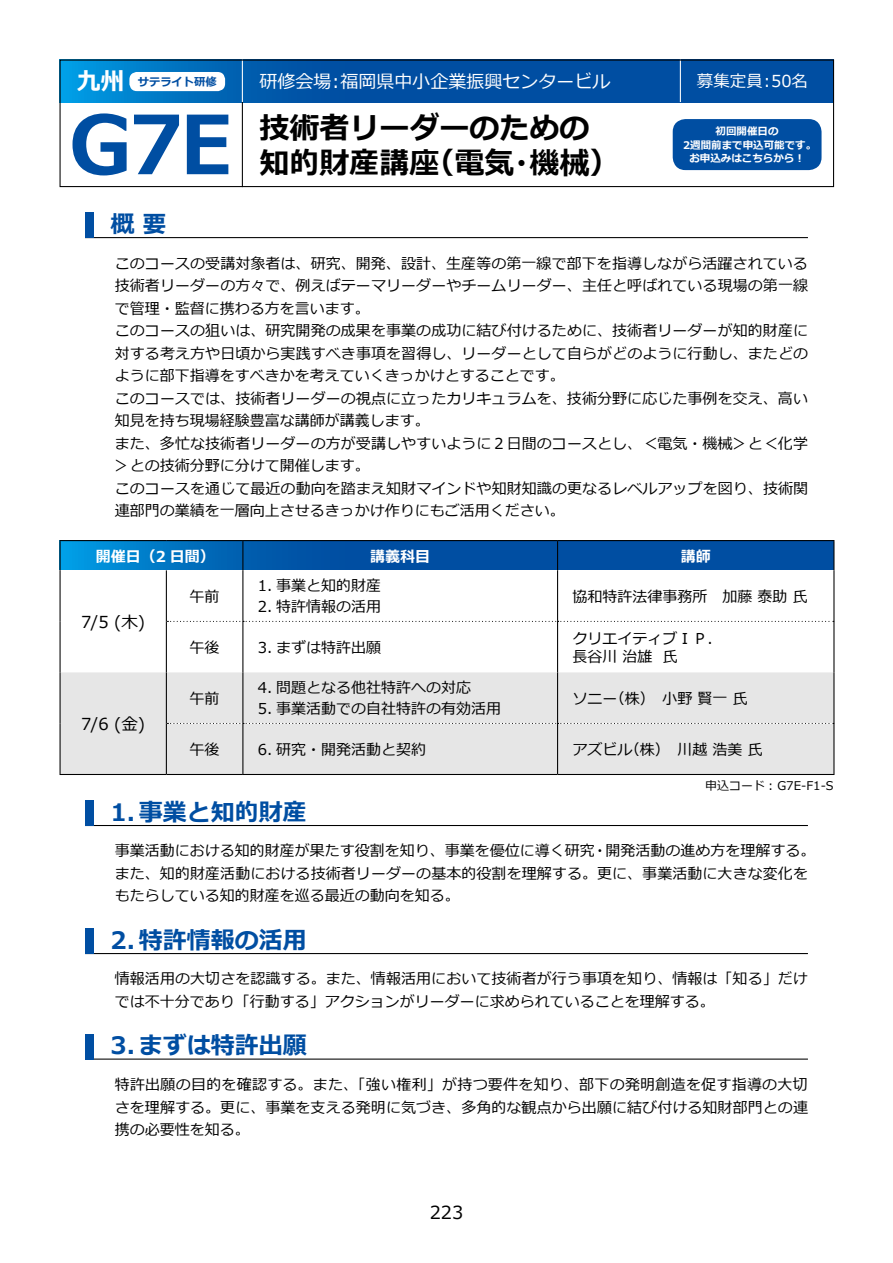
<style>
.page{position:relative;width:893px;height:1263px;background:#fff}
.page>*{position:absolute;margin:0;border:0;box-sizing:border-box;transform-origin:0 0}
.t1{font:700 81px "Meiryo";color:#004ea2}
.t2{font:700 30px/34.5px "Meiryo";color:#000}
.t3{font:700 24px "Meiryo";color:#004ea2}
.t4{font:18px "Meiryo";color:#fff}
.t5{font:18px "Meiryo";color:#000}
.t6{font:16.5px "Meiryo";color:#000}
.t7{font:16.5px "Meiryo";color:#fff}
.t8{font:15px/22.5px "Meiryo";letter-spacing:.005em;color:#000}
.t9{font:700 15px "Meiryo";color:#fff}
.t10{font:12px "Meiryo";color:#000}
.t11{font:700 11.25px "Meiryo";color:#004ea2}
.t12{font:700 10.5px/13.5px "Meiryo";color:#fff;text-align:center}
.s1{font-size:24px;color:#fff}
</style>
<div class="page">
<svg style="left:62px;top:62px;width:770px;height:40px;background:#0058aa"></svg>
<hr style="left:242px;top:60px;width:1px;height:42px;background:#fff">
<hr style="left:242px;top:102px;width:1px;height:85px;background:#000">
<hr style="left:680px;top:60px;width:1px;height:42px;background:#fff">
<div style="left:60px;top:60px;width:774px;height:127px;border:1px solid #000"></div>
<hr style="left:85px;top:237px;width:723px;height:1px;background:#000">
<div style="left:85px;top:213px;width:9px;height:25px;background:#004ea2"></div>
<div style="left:673px;top:119px;width:148px;height:51px;background:#004ea2;border-radius:13px"></div>
<div style="left:129px;top:72px;width:96px;height:19px;background:#fff;border-radius:7px"></div>
<svg style="left:61px;top:541px;width:772px;height:29px;background:#0059ab"></svg>
<div style="left:61px;top:672px;width:772px;height:102px;background:#e6e6e6"></div>
<hr style="left:60px;top:540px;width:106px;height:1px;background:#000">
<svg style="left:60px;top:541px;width:1px;height:29px"></svg>
<hr style="left:166px;top:540px;width:77px;height:1px;background:#000">
<hr style="left:243px;top:540px;width:315px;height:1px;background:#000">
<svg style="left:242px;top:541px;width:1px;height:29px"></svg>
<hr style="left:558px;top:540px;width:276px;height:1px;background:#000">
<svg style="left:557px;top:541px;width:1px;height:29px"></svg>
<svg style="left:833px;top:541px;width:1px;height:29px"></svg>
<hr style="left:60px;top:570px;width:1px;height:51px;background:#000">
<hr style="left:166px;top:570px;width:1px;height:51px;background:#000">
<hr style="left:242px;top:570px;width:1px;height:51px;background:#000">
<hr style="left:557px;top:570px;width:1px;height:51px;background:#000">
<hr style="left:833px;top:570px;width:1px;height:51px;background:#000">
<hr style="left:60px;top:621px;width:1px;height:51px;background:#000">
<hr style="left:166px;top:621px;width:1px;height:51px;background:#000">
<hr style="left:242px;top:622px;width:1px;height:50px;background:#000">
<hr style="left:557px;top:622px;width:1px;height:50px;background:#000">
<hr style="left:833px;top:621px;width:1px;height:51px;background:#000">
<hr style="left:60px;top:672px;width:1px;height:51px;background:#000">
<hr style="left:166px;top:672px;width:1px;height:51px;background:#000">
<hr style="left:242px;top:672px;width:1px;height:51px;background:#000">
<hr style="left:557px;top:672px;width:1px;height:51px;background:#000">
<hr style="left:833px;top:672px;width:1px;height:51px;background:#000">
<hr style="left:60px;top:723px;width:1px;height:51px;background:#000">
<hr style="left:166px;top:723px;width:1px;height:51px;background:#000">
<hr style="left:242px;top:724px;width:1px;height:50px;background:#000">
<hr style="left:557px;top:724px;width:1px;height:50px;background:#000">
<hr style="left:833px;top:723px;width:1px;height:51px;background:#000">
<hr style="left:60px;top:774px;width:106px;height:1px;background:#000">
<svg style="left:167px;top:621px;width:666px;height:1px"></svg>
<svg style="left:167px;top:723px;width:666px;height:1px"></svg>
<hr style="left:558px;top:774px;width:276px;height:1px;background:#000">
<hr style="left:166px;top:774px;width:77px;height:1px;background:#000">
<hr style="left:243px;top:774px;width:315px;height:1px;background:#000">
<hr style="left:85px;top:825px;width:723px;height:1px;background:#000">
<div style="left:85px;top:800px;width:9px;height:26px;background:#004ea2"></div>
<hr style="left:85px;top:953px;width:723px;height:1px;background:#000">
<div style="left:85px;top:928px;width:9px;height:26px;background:#004ea2"></div>
<hr style="left:85px;top:1058px;width:723px;height:2px;background:#000">
<div style="left:85px;top:1034px;width:9px;height:26px;background:#004ea2"></div>
<p class="t11" style="left:77px;top:76px;width:141px"><span class="s1">九州</span> サテライト研修</p>
<p class="t4" style="left:259px;top:71px;width:352px">研修会場：福岡県中小企業振興センタービル</p>
<p class="t7" style="left:697px;top:72px;width:113px">募集定員：50名</p>
<h1 class="t1" style="left:69px;top:99px;width:165px">G7E</h1>
<h2 class="t2" style="left:259px;top:112px;width:646px">技術者リーダーのための<br>知的財産講座（電気・機械）　　　　　　　　　　</h2>
<p class="t12" style="left:683px;top:125px;width:135px">初回開催日の<br>2週間前まで申込可能です。お申込みはこちらから！</p>
<h3 class="t3" style="left:111px;top:210px;width:57px">概 要</h3>
<p class="t8" style="left:115px;top:252px;width:695px">このコースの受講対象者は、研究、開発、設計、生産等の第一線で部下を指導しながら活躍されている技術者リーダーの方々で、例えばテーマリーダーやチームリーダー、主任と呼ばれている現場の第一線で管理・監督に携わる方を言います。<br>このコースの狙いは、研究開発の成果を事業の成功に結び付けるために、技術者リーダーが知的財産に対する考え方や日頃から実践すべき事項を習得し、リーダーとして自らがどのように行動し、またどのように部下指導をすべきかを考えていくきっかけとすることです。<br>このコースでは、技術者リーダーの視点に立ったカリキュラムを、技術分野に応じた事例を交え、高い知見を持ち現場経験豊富な講師が講義します。<br>また、多忙な技術者リーダーの方が受講しやすいように２日間のコースとし、＜電気・機械＞と＜化学＞との技術分野に分けて開催します。<br>このコースを通じて最近の動向を踏まえ知財マインドや知財知識の更なるレベルアップを図り、技術関連部門の業績を一層向上させるきっかけ作りにもご活用ください。</p>
<p class="t9" style="left:96px;top:548px;width:120px">開催日（2 日間）</p>
<p class="t9" style="left:370px;top:548px;width:61px">講義科目</p>
<p class="t9" style="left:681px;top:548px;width:31px">講師</p>
<p class="t6" style="left:81px;top:612px;width:66px">7/5 (木)</p>
<p class="t6" style="left:81px;top:714px;width:66px">7/6 (金)</p>
<p class="t8" style="left:190px;top:585px;width:31px">午前</p>
<p class="t8" style="left:258px;top:575px;width:125px">1. 事業と知的財産</p>
<p class="t8" style="left:258px;top:596px;width:125px">2. 特許情報の活用</p>
<p class="t8" style="left:572px;top:585px;width:237px">協和特許法律事務所　加藤 泰助 氏</p>
<p class="t8" style="left:190px;top:636px;width:31px">午後</p>
<p class="t8" style="left:258px;top:636px;width:125px">3. まずは特許出願</p>
<p class="t8" style="left:572px;top:630px;width:159px;line-height:18px">クリエイティブＩＰ．　長谷川 治雄 氏</p>
<p class="t8" style="left:190px;top:687px;width:31px">午前</p>
<p class="t8" style="left:258px;top:677px;width:215px">4. 問題となる他社特許への対応</p>
<p class="t8" style="left:258px;top:698px;width:245px">5. 事業活動での自社特許の有効活用</p>
<p class="t8" style="left:572px;top:687px;width:177px">ソニー（株）　小野 賢一 氏</p>
<p class="t8" style="left:190px;top:738px;width:31px">午後</p>
<p class="t8" style="left:258px;top:738px;width:170px">6. 研究・開発活動と契約</p>
<p class="t8" style="left:572px;top:738px;width:192px">アズビル（株）　川越 浩美 氏</p>
<p class="t10" style="left:705px;top:779px;width:130px">申込コード : G7E-F1-S</p>
<h3 class="t3" style="left:111px;top:798px;width:198px">1．事業と知的財産</h3>
<p class="t8" style="left:115px;top:840px;width:702px">事業活動における知的財産が果たす役割を知り、事業を優位に導く研究・開発活動の進め方を理解する。また、知的財産活動における技術者リーダーの基本的役割を理解する。更に、事業活動に大きな変化をもたらしている知的財産を巡る最近の動向を知る。</p>
<h3 class="t3" style="left:111px;top:926px;width:198px">2．特許情報の活用</h3>
<p class="t8" style="left:115px;top:968px;width:695px">情報活用の大切さを認識する。また、情報活用において技術者が行う事項を知り、情報は「知る」だけでは不十分であり「行動する」アクションがリーダーに求められていることを理解する。</p>
<h3 class="t3" style="left:111px;top:1032px;width:198px">3．まずは特許出願</h3>
<p class="t8" style="left:115px;top:1073px;width:695px;text-align:justify">特許出願の目的を確認する。また、「強い権利」が持つ要件を知り、部下の発明創造を促す指導の大切さを理解する。更に、事業を支える発明に気づき、多角的な観点から出願に結び付ける知財部門との連携の必要性を知る。</p>
<p class="t5" style="left:430px;top:1202px;width:35px">223</p>
</div>
